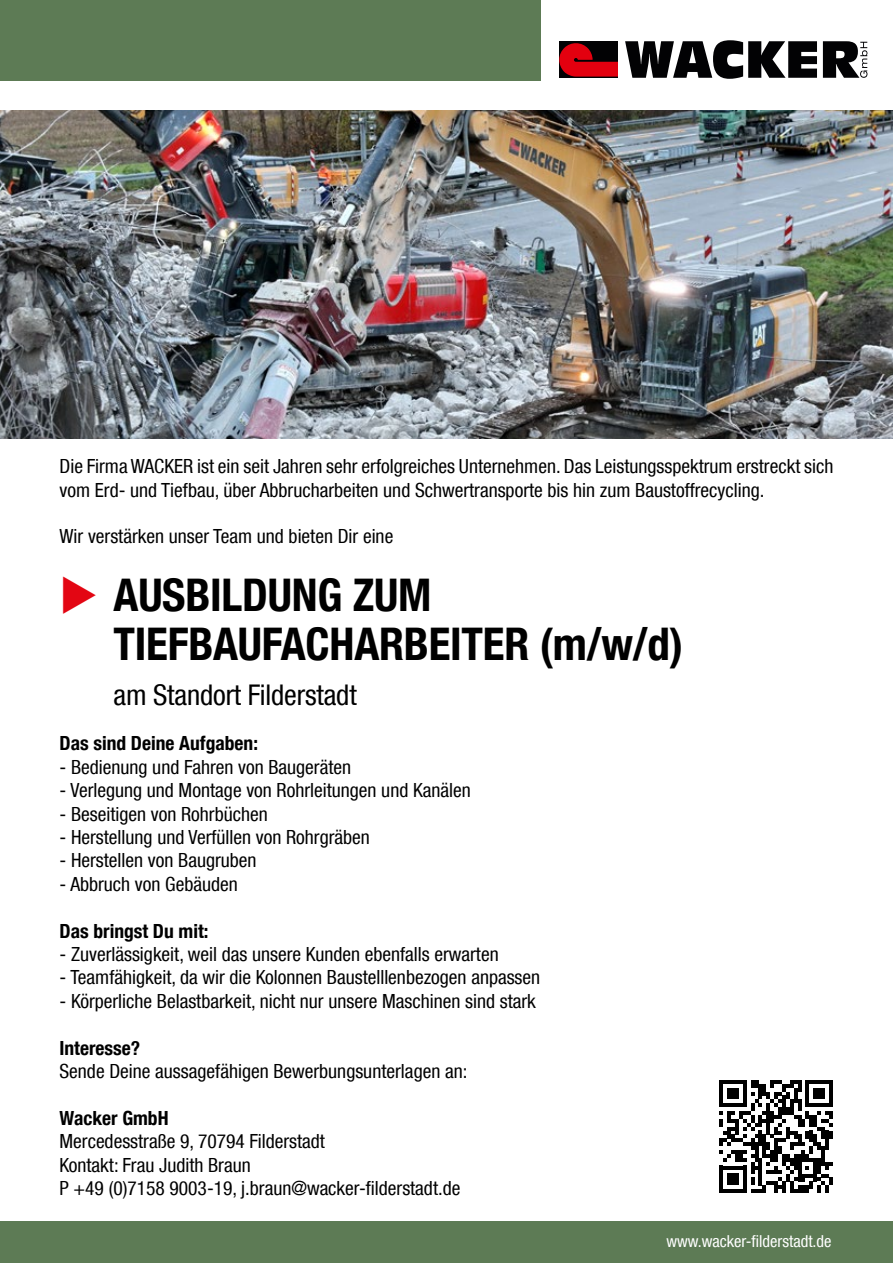
<style>
.page{position:relative;width:893px;height:1263px;background:#fff}
.page>*{position:absolute;margin:0;border:0;box-sizing:border-box;transform-origin:0 0}
.t1{font:700 condensed 45px/49.5px "Helvetica Neue LT Com";letter-spacing:-.005em;color:#000}
.t2{font:condensed 28.5px "Helvetica Neue LT Com";letter-spacing:-.005em;color:#000}
.t3{font:condensed 19.5px/23.4px "Helvetica Neue LT Com";color:#000}
.t4{font:700 condensed 19.5px "Helvetica Neue LT Com";color:#000}
.t5{font:condensed 16.5px "Helvetica Neue LT Com";color:#fff}
</style>
<div class="page">
<img style="left:0;top:111px;width:893px;height:327px">
<div style="left:559px;top:41px;width:59px;height:37px;background:#020204"></div>
<svg style="left:559px;top:43px;width:59px;height:34px"></svg>
<svg style="left:625px;top:40px;width:242px;height:39px"></svg>
<div style="left:0;top:0;width:540px;height:81px;background:#5d7b55"></div>
<svg style="left:719px;top:1080px;width:114px;height:113px"></svg>
<div style="left:0;top:1221px;width:893px;height:42px;background:#5d7b55"></div>
<p class="t3" style="left:60px;top:454px;width:775px">Die Firma WACKER ist ein seit Jahren sehr erfolgreiches Unternehmen. Das Leistungsspektrum erstreckt sich vom Erd- und Tiefbau, über Abbrucharbeiten und Schwertransporte bis hin zum Baustoffrecycling.</p>
<p class="t3" style="left:60px;top:525px;width:335px">Wir verstärken unser Team und bieten Dir eine</p>
<p class="t1" style="left:114px;top:570px;width:571px">AUSBILDUNG ZUM<br>TIEFBAUFACHARBEITER (m/w/d)</p>
<p class="t2" style="left:114px;top:678px;width:245px">am Standort Filderstadt</p>
<p class="t4" style="left:60px;top:732px;width:200px">Das sind Deine Aufgaben:</p>
<p class="t3" style="left:60px;top:755px;width:293px">- Bedienung und Fahren von Baugeräten</p>
<p class="t3" style="left:60px;top:778px;width:413px">- Verlegung und Montage von Rohrleitungen und Kanälen</p>
<p class="t3" style="left:60px;top:802px;width:210px">- Beseitigen von Rohrbüchen</p>
<p class="t3" style="left:60px;top:825px;width:312px">- Herstellung und Verfüllen von Rohrgräben</p>
<p class="t3" style="left:60px;top:849px;width:199px">- Herstellen von Baugruben</p>
<p class="t3" style="left:60px;top:872px;width:180px">- Abbruch von Gebäuden</p>
<p class="t4" style="left:60px;top:919px;width:150px">Das bringst Du mit:</p>
<p class="t3" style="left:60px;top:942px;width:441px">- Zuverlässigkeit, weil das unsere Kunden ebenfalls erwarten</p>
<p class="t3" style="left:60px;top:966px;width:482px">- Teamfähigkeit, da wir die Kolonnen Baustelllenbezogen anpassen</p>
<p class="t3" style="left:60px;top:989px;width:478px">- Körperliche Belastbarkeit, nicht nur unsere Maschinen sind stark</p>
<p class="t4" style="left:60px;top:1036px;width:82px">Interesse?</p>
<p class="t3" style="left:60px;top:1059px;width:409px">Sende Deine aussagefähigen Bewerbungsunterlagen an:</p>
<p class="t4" style="left:60px;top:1106px;width:111px">Wacker GmbH</p>
<p class="t3" style="left:60px;top:1129px;width:267px">Mercedesstraße 9, 70794 Filderstadt</p>
<p class="t3" style="left:60px;top:1153px;width:193px">Kontakt: Frau Judith Braun</p>
<p class="t3" style="left:60px;top:1176px;width:402px">P +49 (0)7158 9003-19, j.braun@wacker-filderstadt.de</p>
<p class="t5" style="left:666px;top:1231px;width:167px">www.wacker-filderstadt.de</p>
</div>
